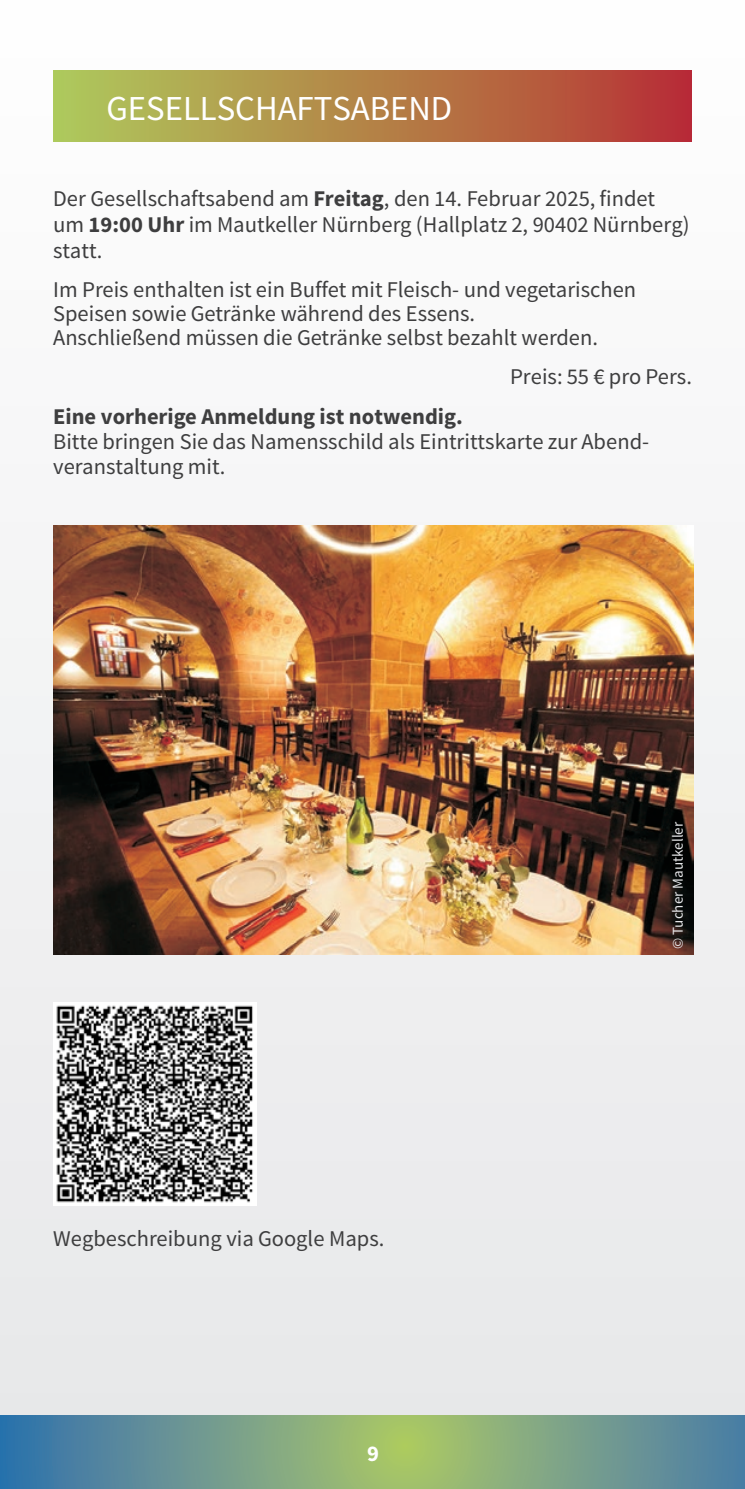
<style>
.page{position:relative;width:745px;height:1489px;background:#fff}
.page>*{position:absolute;margin:0;border:0;box-sizing:border-box;transform-origin:0 0}
.t1{font:35px "Source Sans Pro";color:#fff}
.t2{font:22.5px/24.5px "Source Sans Pro";color:#3e3e3f}
.t3{font:700 22.5px "Source Sans Pro";color:#3e3e3f}
.t4{font:700 22.5px "Source Sans Pro";color:#fff}
.t5{font:15px "Source Sans Pro";color:#e6e7e9}
.s1{font-weight:700}
</style>
<div class="page">
<div style="left:0;top:0;width:744px;height:1488px;background:linear-gradient(to right,#f3f3f4,#f2f2f3)"></div>
<svg style="left:0;top:1415px;width:744px;height:73px;background:#739d8b"></svg>
<div style="left:53px;top:71px;width:638px;height:71px;background:linear-gradient(to right,#afcd5b,#b83334)"></div>
<img style="left:53px;top:526px;width:640px;height:428px">
<img style="left:53px;top:1002px;width:203px;height:203px">
<h1 class="t1" style="left:106px;top:86px;width:347px">GESELLSCHAFTSABEND</h1>
<p class="t2" style="left:53px;top:186px;width:637px;line-height:25.8px">Der Gesellschaftsabend am <span class="s1">Freitag</span>, den 14. Februar 2025, findet um <span class="s1">19:00 Uhr</span> im Mautkeller Nürnberg (Hallplatz 2, 90402 Nürnberg) statt.</p>
<p class="t2" style="left:53px;top:277px;width:584px">Im Preis enthalten ist ein Buffet mit Fleisch- und vegetarischen<br>Speisen sowie Getränke während des Essens.<br>Anschließend müssen die Getränke selbst bezahlt werden.</p>
<p class="t2" style="left:509px;top:365px;width:183px">Preis: 55 € pro Pers.</p>
<p class="t3" style="left:53px;top:401px;width:411px">Eine vorherige Anmeldung ist notwendig.</p>
<p class="t2" style="left:53px;top:430px;width:597px">Bitte bringen Sie das Namensschild als Eintrittskarte zur Abend&shy;veranstaltung mit.</p>
<p class="t2" style="left:53px;top:1226px;width:332px">Wegbeschreibung via Google Maps.</p>
<p class="t4" style="left:367px;top:1438px;width:13px">9</p>
<p class="t5" style="left:668px;top:949px;width:129px;rotate:-90deg">© Tucher Mautkeller</p>
</div>
